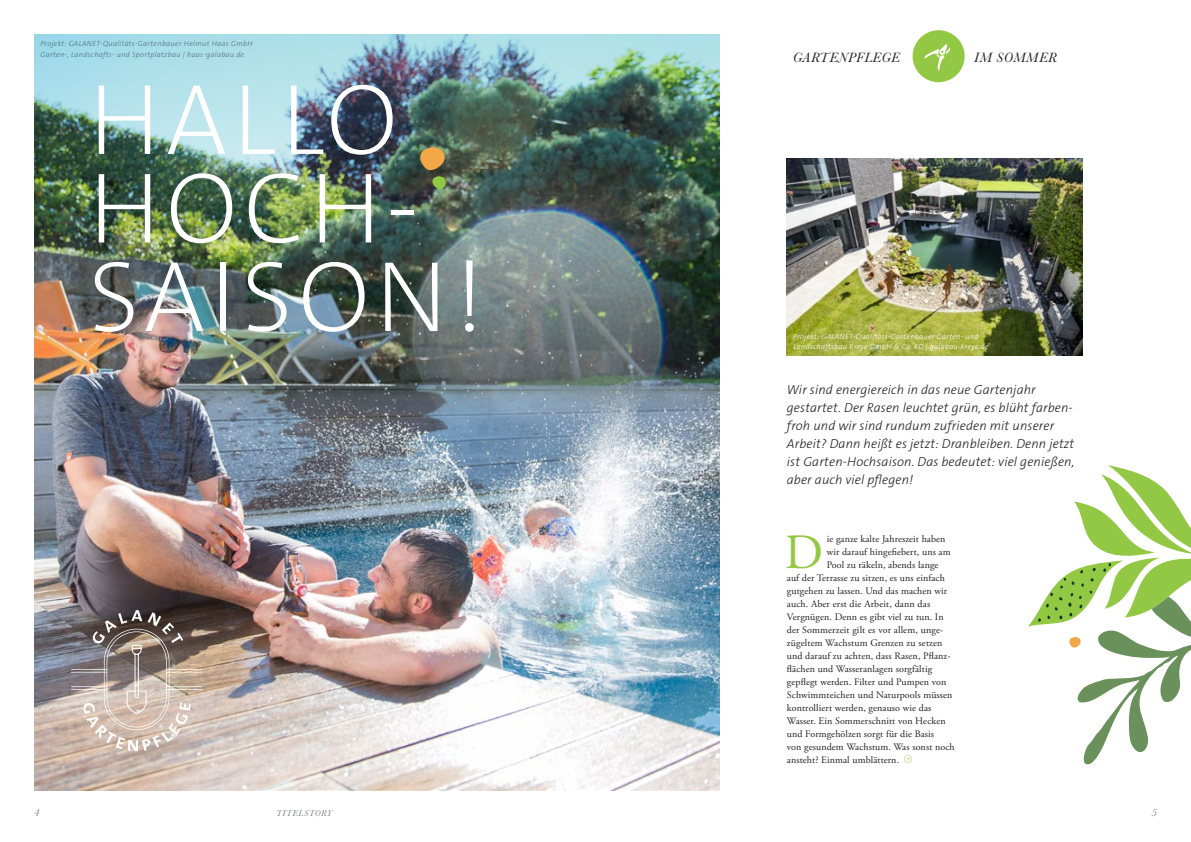
<style>
.page{position:relative;width:1191px;height:842px;background:#fff}
.page>*{position:absolute;margin:0;border:0;box-sizing:border-box;transform-origin:0 0}
._01_Headline{font:200 101.2px/88.5px "The Sans B W2";letter-spacing:.055em;color:#fff}
._03b_Fliesstext_Init{font:49.2px "Adobe Garamond Pro";color:#93c844}
.t1{font:italic 14px "Baskerville";letter-spacing:.04em;color:#231f20}
._02_Introtext{font:italic 300 13px/18px "The Sans B W3";letter-spacing:.01em;color:#231f20}
.t2{font:italic 11px "Baskerville";color:#808285}
._03b_Fliesstext_Init-2{font:10px "Adobe Garamond Pro";letter-spacing:.01em;color:#231f20}
.t3{font:italic 9px "Baskerville";letter-spacing:.06em;color:#808285}
.t4{font:italic 300 7.5px/10.5px "The Sans B W3";letter-spacing:.04em;color:#808285}
._05_Bildunterschrift{font:italic 300 7.5px/10.5px "The Sans B W3";letter-spacing:.04em;color:#fff}
</style>
<div class="page">
<img style="left:34px;top:366px;width:685px;height:424px">
<img style="left:34px;top:34px;width:685px;height:332px">
<div style="left:912px;top:30px;width:52px;height:52px;background:#93c844;border-radius:50%"></div>
<svg style="left:924px;top:44px;width:26px;height:27px"></svg>
<svg style="left:71px;top:610px;width:131px;height:141px"></svg>
<img style="left:787px;top:159px;width:295px;height:197px">
<svg style="left:418px;top:147px;width:27px;height:23px"></svg>
<svg style="left:1028px;top:465px;width:163px;height:300px"></svg>
<svg style="left:432px;top:176px;width:14px;height:13px"></svg>
<svg style="left:904px;top:755px;width:8px;height:8px"></svg>
<p class="t4" style="left:41px;top:39px;width:214px">Projekt: GALANET-Qualitäts-Gartenbauer Helmut Haas GmbH<br>Garten-, Landschafts- und Sportplatzbau | haas-galabau.de</p>
<p class="_01_Headline" style="left:89px;top:76px;width:397px">HALLO<br>HOCH-<br>SAISON!</p>
<p class="t1" style="left:793px;top:49px;width:108px">GARTENPFLEGE</p>
<p class="t1" style="left:974px;top:49px;width:84px">IM SOMMER</p>
<p class="_05_Bildunterschrift" style="left:793px;top:331px;width:197px">Projekt: GALANET-Qualitäts-Gartenbauer Garten- und<br>Landschaftsbau Kreye GmbH &amp; Co. KG | galabau-kreye.de</p>
<p class="_02_Introtext" style="left:787px;top:381px;width:289px">Wir sind energiereich in das neue Gartenjahr gestartet. Der Rasen leuchtet grün, es blüht farben&shy;froh und wir sind rundum zufrieden mit unserer Arbeit? Dann heißt es jetzt: Dranbleiben. Denn jetzt ist Garten-Hochsaison. Das bedeutet: viel genießen, aber auch viel pflegen!</p>
<p class="_03b_Fliesstext_Init" style="left:785px;top:523px;width:40px">D</p>
<p class="_03b_Fliesstext_Init-2" style="left:826px;top:533px;width:120px">ie ganze kalte Jahreszeit haben</p>
<p class="_03b_Fliesstext_Init-2" style="left:826px;top:546px;width:125px">wir darauf hingefiebert, uns am</p>
<p class="_03b_Fliesstext_Init-2" style="left:826px;top:559px;width:113px">Pool zu räkeln, abends lange</p>
<p class="_03b_Fliesstext_Init-2" style="left:787px;top:572px;width:159px">auf der Terrasse zu sitzen, es uns einfach</p>
<p class="_03b_Fliesstext_Init-2" style="left:787px;top:585px;width:162px">gutgehen zu lassen. Und das machen wir</p>
<p class="_03b_Fliesstext_Init-2" style="left:787px;top:598px;width:145px">auch. Aber erst die Arbeit, dann das</p>
<p class="_03b_Fliesstext_Init-2" style="left:787px;top:611px;width:158px">Vergnügen. Denn es gibt viel zu tun. In</p>
<p class="_03b_Fliesstext_Init-2" style="left:787px;top:624px;width:157px">der Sommerzeit gilt es vor allem, unge-</p>
<p class="_03b_Fliesstext_Init-2" style="left:787px;top:637px;width:157px">zügeltem Wachstum Grenzen zu setzen</p>
<p class="_03b_Fliesstext_Init-2" style="left:787px;top:650px;width:165px">und darauf zu achten, dass Rasen, Pflanz-</p>
<p class="_03b_Fliesstext_Init-2" style="left:787px;top:663px;width:147px">flächen und Wasseranlagen sorgfältig</p>
<p class="_03b_Fliesstext_Init-2" style="left:787px;top:676px;width:161px">gepflegt werden. Filter und Pumpen von</p>
<p class="_03b_Fliesstext_Init-2" style="left:787px;top:689px;width:167px">Schwimmteichen und Naturpools müssen</p>
<p class="_03b_Fliesstext_Init-2" style="left:787px;top:702px;width:146px">kontrolliert werden, genauso wie das</p>
<p class="_03b_Fliesstext_Init-2" style="left:787px;top:715px;width:160px">Wasser. Ein Sommerschnitt von Hecken</p>
<p class="_03b_Fliesstext_Init-2" style="left:787px;top:728px;width:149px">und Formgehölzen sorgt für die Basis</p>
<p class="_03b_Fliesstext_Init-2" style="left:787px;top:741px;width:169px">von gesundem Wachstum. Was sonst noch</p>
<p class="_03b_Fliesstext_Init-2" style="left:787px;top:754px;width:114px">ansteht? Einmal umblättern.</p>
<p class="t2" style="left:34px;top:805px;width:7px">4</p>
<p class="t3" style="left:276px;top:807px;width:58px">TITELSTORY</p>
<p class="t2" style="left:1151px;top:805px;width:7px">5</p>
</div>
